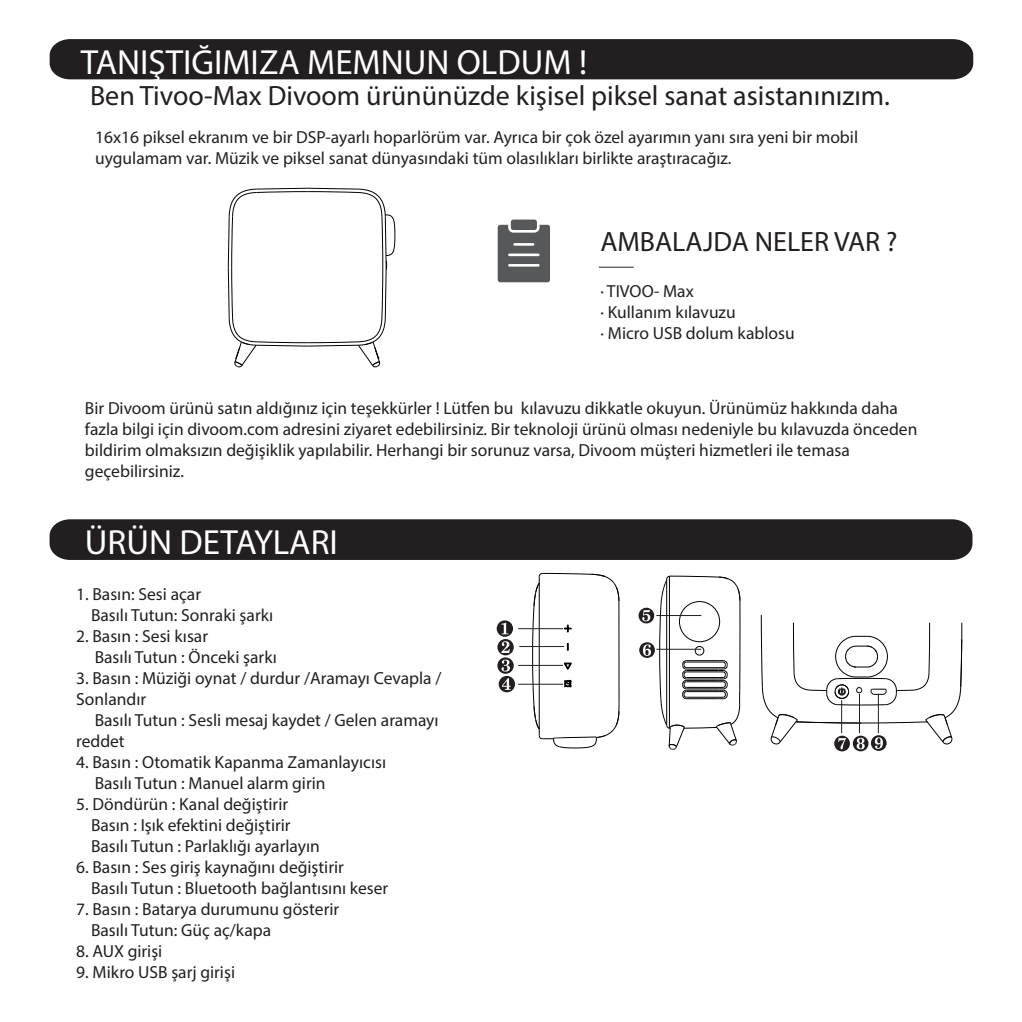
<style>
.page{position:relative;width:1022px;height:1022px;background:#fff}
.page>*{position:absolute;margin:0;border:0;box-sizing:border-box;transform-origin:0 0}
.t1{font:35px "Myriad Pro";color:#fff}
.t2{font:28px "Myriad Pro";color:#231f20}
.t3{font:17.5px/21px "Myriad Pro";color:#231f20}
</style>
<div class="page">
<div style="left:50px;top:39px;width:923px;height:40px;background:#231f20"></div>
<hr style="left:599px;top:267px;width:35px;height:1px;background:#231f20">
<svg style="left:498px;top:220px;width:52px;height:62px;background:#6e6e70"></svg>
<hr style="left:228px;top:267px;width:2px;height:51px;background:#010202">
<hr style="left:228px;top:216px;width:2px;height:51px;background:#010202">
<hr style="left:256px;top:188px;width:51px;height:2px;background:#010202">
<hr style="left:307px;top:188px;width:51px;height:2px;background:#010202">
<svg style="left:229px;top:189px;width:166px;height:178px"></svg>
<div style="left:50px;top:519px;width:922px;height:41px;background:#231f20"></div>
<svg style="left:532px;top:573px;width:88px;height:175px"></svg>
<svg style="left:497px;top:620px;width:18px;height:72px"></svg>
<svg style="left:638px;top:576px;width:103px;height:174px"></svg>
<svg style="left:761px;top:615px;width:201px;height:136px"></svg>
<hr style="left:518px;top:628px;width:45px;height:1px;background:#231f20">
<hr style="left:519px;top:646px;width:45px;height:1px;background:#231f20">
<hr style="left:518px;top:665px;width:45px;height:1px;background:#231f20">
<hr style="left:518px;top:684px;width:45px;height:1px;background:#231f20">
<hr style="left:656px;top:615px;width:45px;height:1px;background:#231f20">
<hr style="left:656px;top:649px;width:45px;height:1px;background:#231f20">
<hr style="left:841px;top:700px;width:1px;height:33px;background:#231f20">
<hr style="left:859px;top:694px;width:1px;height:39px;background:#231f20">
<hr style="left:878px;top:694px;width:1px;height:39px;background:#231f20">
<h1 class="t1" style="left:81px;top:41px;width:508px">TANIŞTIĞIMIZA MEMNUN OLDUM !</h1>
<h2 class="t2" style="left:90px;top:78px;width:802px">Ben Tivoo-Max Divoom ürününüzde kişisel piksel sanat asistanınızım.</h2>
<p class="t3" style="left:95px;top:126px;width:765px">16x16 piksel ekranım ve bir DSP-ayarlı hoparlörüm var. Ayrıca bir çok özel ayarımın yanı sıra yeni bir mobil uygulamam var. Müzik ve piksel sanat dünyasındaki tüm olasılıkları birlikte araştıracağız.</p>
<h2 class="t2" style="left:600px;top:225px;width:299px">AMBALAJDA NELER VAR ?</h2>
<p class="t3" style="left:600px;top:280px;width:196px">∙ TIVOO- Max<br>∙ Kullanım kılavuzu<br>∙ Micro USB dolum kablosu</p>
<p class="t3" style="left:85px;top:397px;width:834px">Bir Divoom ürünü satın aldığınız için teşekkürler ! Lütfen bu kılavuzu dikkatle okuyun. Ürünümüz hakkında daha fazla bilgi için divoom.com adresini ziyaret edebilirsiniz. Bir teknoloji ürünü olması nedeniyle bu kılavuzda önceden bildirim olmaksızın değişiklik yapılabilir. Herhangi bir sorunuz varsa, Divoom müşteri hizmetleri ile temasa geçebilirsiniz.</p>
<h1 class="t1" style="left:85px;top:521px;width:254px">ÜRÜN DETAYLARI</h1>
<p class="t3" style="left:91px;top:584px;width:184px;text-indent:-15px">1. Basın: Sesi açar<br>Basılı Tutun: Sonraki şarkı</p>
<p class="t3" style="left:95px;top:626px;width:184px;text-indent:-19px">2. Basın : Sesi kısar<br>Basılı Tutun : Önceki şarkı</p>
<p class="t3" style="left:76px;top:668px;width:367px">3. Basın : Müziği oynat / durdur /Aramayı Cevapla /<br>Sonlandır</p>
<p class="t3" style="left:76px;top:710px;width:364px;text-indent:19px">Basılı Tutun : Sesli mesaj kaydet / Gelen aramayı reddet</p>
<p class="t3" style="left:95px;top:752px;width:293px;text-indent:-19px">4. Basın : Otomatik Kapanma Zamanlayıcısı<br>Basılı Tutun : Manuel alarm girin</p>
<p class="t3" style="left:91px;top:794px;width:230px;text-indent:-15px">5. Döndürün : Kanal değiştirir<br>Basın : Işık efektini değiştirir<br>Basılı Tutun : Parlaklığı ayarlayın</p>
<p class="t3" style="left:91px;top:857px;width:299px;text-indent:-15px">6. Basın : Ses giriş kaynağını değiştirir<br>Basılı Tutun : Bluetooth bağlantısını keser</p>
<p class="t3" style="left:91px;top:899px;width:250px;text-indent:-15px">7. Basın : Batarya durumunu gösterir<br>Basılı Tutun: Güç aç/kapa</p>
<p class="t3" style="left:76px;top:941px;width:88px">8. AUX girişi</p>
<p class="t3" style="left:76px;top:962px;width:160px">9. Mikro USB şarj girişi</p>
</div>
